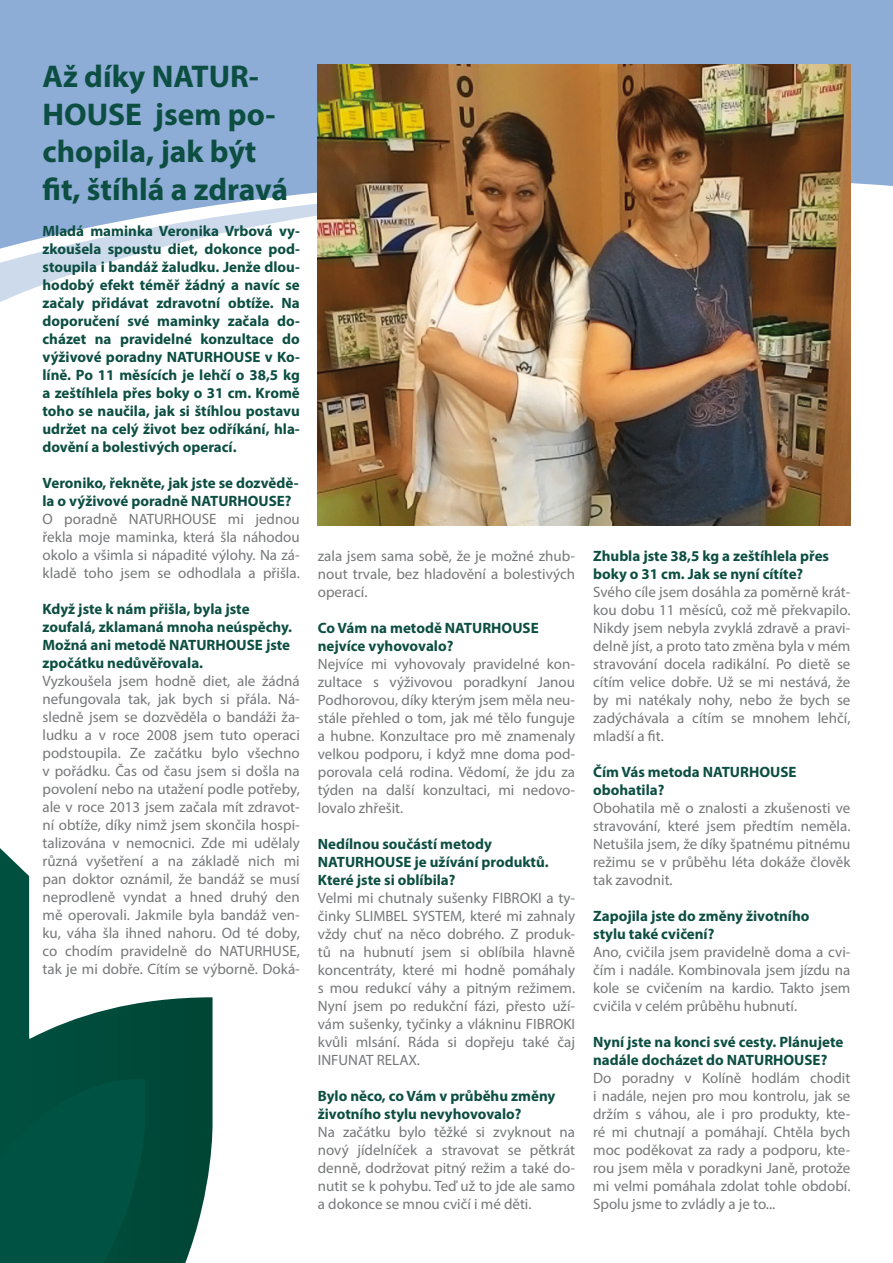
<style>
.page{position:relative;width:893px;height:1263px;background:#fff}
.page>*{position:absolute;margin:0;border:0;box-sizing:border-box;transform-origin:0 0}
.t1{font:700 31.5px/37.8px "Myriad Pro";color:#0c4e42}
.t2{font:15px/18px "Myriad Pro";color:#757779;text-align:justify}
.t3{font:700 15px/18px "Myriad Pro";color:#0c4e42}
</style>
<div class="page">
<svg style="left:0;top:848px;width:213px;height:415px"></svg>
<svg style="left:0;top:269px;width:851px;height:43px"></svg>
<svg style="left:0;top:255px;width:851px;height:14px"></svg>
<svg style="left:0;top:0;width:893px;height:255px;background:#99b4d9"></svg>
<img style="left:318px;top:65px;width:532px;height:460px">
<p class="t1" style="left:43px;top:56px;width:247px">Až díky NATUR-<br>HOUSE jsem po&shy;chopila, jak být fit, štíhlá a zdravá</p>
<p class="t3" style="left:43px;top:222px;width:259px;text-align:justify">Mladá maminka Veronika Vrbová vy&shy;zkoušela spoustu diet, dokonce pod&shy;stoupila i bandáž žaludku. Jenže dlou&shy;hodobý efekt téměř žádný a navíc se začaly přidávat zdravotní obtíže. Na doporučení své maminky začala do&shy;cházet na pravidelné konzultace do výživové poradny NATURHOUSE v Ko&shy;líně. Po 11 měsících je lehčí o 38,5 kg a zeštíhlela přes boky o 31 cm. Kromě toho se naučila, jak si štíhlou postavu udržet na celý život bez odříkání, hla-</p>
<p class="t3" style="left:43px;top:438px;width:196px">dovění a bolestivých operací.</p>
<p class="t3" style="left:43px;top:474px;width:258px">Veroniko, řekněte, jak jste se dozvědě&shy;la o výživové poradně NATURHOUSE?</p>
<p class="t2" style="left:43px;top:510px;width:259px">O poradně NATURHOUSE mi jednou řekla moje maminka, která šla náhodou okolo a všimla si nápadité výlohy. Na zá&shy;kladě toho jsem se odhodlala a přišla.</p>
<p class="t3" style="left:43px;top:600px;width:251px">Když jste k nám přišla, byla jste zoufalá, zklamaná mnoha neúspěchy.<br>Možná ani metodě NATURHOUSE jste zpočátku nedůvěřovala.</p>
<p class="t2" style="left:43px;top:672px;width:259px">Vyzkoušela jsem hodně diet, ale žádná nefungovala tak, jak bych si přála. Ná&shy;sledně jsem se dozvěděla o bandáži ža&shy;ludku a v roce 2008 jsem tuto operaci podstoupila. Ze začátku bylo všechno v pořádku. Čas od času jsem si došla na povolení nebo na utažení podle potřeby, ale v roce 2013 jsem začala mít zdravot&shy;ní obtíže, díky nimž jsem skončila hospi&shy;talizována v nemocnici. Zde mi udělaly různá vyšetření a na základě nich mi pan doktor oznámil, že bandáž se musí neprodleně vyndat a hned druhý den mě operovali. Jakmile byla bandáž ven&shy;ku, váha šla ihned nahoru. Od té doby, co chodím pravidelně do NATURHUSE, tak je mi dobře. Cítím se výborně. Doká-</p>
<p class="t2" style="left:318px;top:546px;width:259px">zala jsem sama sobě, že je možné zhub&shy;nout trvale, bez hladovění a bolestivých</p>
<p class="t2" style="left:318px;top:582px;width:51px">operací.</p>
<p class="t3" style="left:318px;top:618px;width:222px">Co Vám na metodě NATURHOUSE nejvíce vyhovovalo?</p>
<p class="t2" style="left:318px;top:654px;width:259px">Nejvíce mi vyhovovaly pravidelné kon&shy;zultace s výživovou poradkyní Janou Podhorovou, díky kterým jsem měla neu&shy;stále přehled o tom, jak mé tělo funguje a hubne. Konzultace pro mě znamenaly velkou podporu, i když mne doma pod&shy;porovala celá rodina. Vědomí, že jdu za týden na další konzultaci, mi nedovo-</p>
<p class="t2" style="left:318px;top:798px;width:87px">lovalo zhřešit.</p>
<p class="t3" style="left:318px;top:834px;width:232px">Nedílnou součástí metody<br>NATURHOUSE je užívání produktů.<br>Které jste si oblíbila?</p>
<p class="t2" style="left:318px;top:888px;width:259px">Velmi mi chutnaly sušenky FIBROKI a ty&shy;činky SLIMBEL SYSTEM, které mi zahnaly vždy chuť na něco dobrého. Z produk&shy;tů na hubnutí jsem si oblíbila hlavně koncentráty, které mi hodně pomáhaly s mou redukcí váhy a pitným režimem.<br>Nyní jsem po redukční fázi, přesto uží&shy;vám sušenky, tyčinky a vlákninu FIBROKI kvůli mlsání. Ráda si dopřeju také čaj</p>
<p class="t2" style="left:318px;top:1050px;width:104px">INFUNAT RELAX.</p>
<p class="t3" style="left:318px;top:1086px;width:239px">Bylo něco, co Vám v průběhu změny životního stylu nevyhovovalo?</p>
<p class="t2" style="left:318px;top:1122px;width:259px">Na začátku bylo těžké si zvyknout na nový jídelníček a stravovat se pětkrát denně, dodržovat pitný režim a také do&shy;nutit se k pohybu. Teď už to jde ale samo</p>
<p class="t2" style="left:318px;top:1194px;width:215px">a dokonce se mnou cvičí i mé děti.</p>
<p class="t3" style="left:593px;top:546px;width:237px">Zhubla jste 38,5 kg a zeštíhlela přes boky o 31 cm. Jak se nyní cítíte?</p>
<p class="t2" style="left:593px;top:582px;width:259px">Svého cíle jsem dosáhla za poměrně krát&shy;kou dobu 11 měsíců, což mě překvapilo.<br>Nikdy jsem nebyla zvyklá zdravě a pravi&shy;delně jíst, a proto tato změna byla v mém stravování docela radikální. Po dietě se cítím velice dobře. Už se mi nestává, že by mi natékaly nohy, nebo že bych se zadýchávala a cítím se mnohem lehčí,</p>
<p class="t2" style="left:593px;top:726px;width:72px">mladší a fit.</p>
<p class="t3" style="left:593px;top:762px;width:205px">Čím Vás metoda NATURHOUSE obohatila?</p>
<p class="t2" style="left:593px;top:798px;width:259px">Obohatila mě o znalosti a zkušenosti ve stravování, které jsem předtím neměla.<br>Netušila jsem, že díky špatnému pitnému režimu se v průběhu léta dokáže člověk</p>
<p class="t2" style="left:593px;top:870px;width:81px">tak zavodnit.</p>
<p class="t3" style="left:593px;top:906px;width:218px">Zapojila jste do změny životního stylu také cvičení?</p>
<p class="t2" style="left:593px;top:942px;width:259px">Ano, cvičila jsem pravidelně doma a cvi&shy;čím i nadále. Kombinovala jsem jízdu na kole se cvičením na kardio. Takto jsem</p>
<p class="t2" style="left:593px;top:996px;width:205px">cvičila v celém průběhu hubnutí.</p>
<p class="t3" style="left:593px;top:1032px;width:252px">Nyní jste na konci své cesty. Plánujete nadále docházet do NATURHOUSE?</p>
<p class="t2" style="left:593px;top:1068px;width:259px">Do poradny v Kolíně hodlám chodit i nadále, nejen pro mou kontrolu, jak se držím s váhou, ale i pro produkty, kte&shy;ré mi chutnají a pomáhají. Chtěla bych moc poděkovat za rady a podporu, kte&shy;rou jsem měla v poradkyni Janě, protože mi velmi pomáhala zdolat tohle období.</p>
<p class="t2" style="left:593px;top:1194px;width:184px">Spolu jsme to zvládly a je to...</p>
</div>
